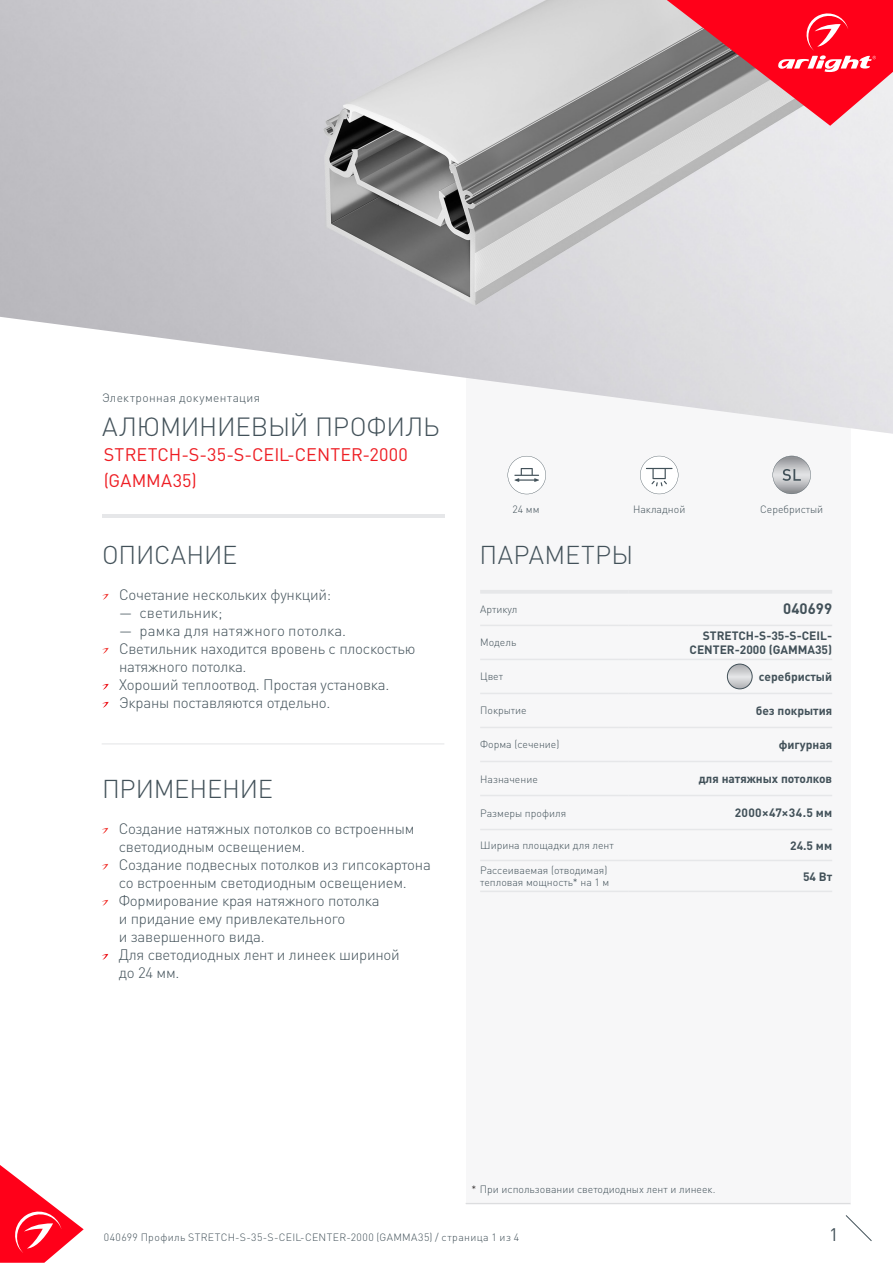
<style>
.page{position:relative;width:893px;height:1263px;background:#fff}
.page>*{position:absolute;margin:0;border:0;box-sizing:border-box;transform-origin:0 0}
.t1{font:300 25.95px "DIN Pro";letter-spacing:-.01em;color:#425159}
.t2{font:300 25.5px "DIN Pro";letter-spacing:-.005em;color:#425159}
.t3{font:300 25.5px "DIN Pro";letter-spacing:.015em;color:#425159}
.t4{font:18px/25.5px "DIN Pro";letter-spacing:.01em;color:#ee1d23}
.t5{font:18px "DIN Pro";color:#425159}
.t6{font:300 15px/18px "DIN Pro";letter-spacing:-.015em;color:#425159}
.t7{font:300 15px "DIN Pro";letter-spacing:.01em;color:#425159}
.t8{font:300 15px "DIN Pro";letter-spacing:.005em;color:#425159}
.t9{font:700 15px "DIN Pro";color:#425159}
.t10{font:700 12px/14.4px "DIN Pro";color:#425159;text-align:right}
.t11{font:300 12px "DIN Pro";letter-spacing:.03em;color:#425159}
.t12{font:700 12px "DIN Pro";letter-spacing:.03em;color:#425159}
.t13{font:300 10.5px/12.6px "DIN Pro";color:#425159}
.t14{font:300 10.5px "DIN Pro";letter-spacing:.04em;color:#425159}
.s1{color:#231f20}
</style>
<div class="page">
<svg style="left:0;top:1165px;width:84px;height:98px"></svg>
<svg style="left:845px;top:1215px;width:27px;height:26px"></svg>
<svg style="left:102px;top:828px;width:6px;height:6px"></svg>
<svg style="left:102px;top:864px;width:6px;height:6px"></svg>
<svg style="left:102px;top:900px;width:6px;height:6px"></svg>
<svg style="left:102px;top:954px;width:6px;height:6px"></svg>
<div style="left:466px;top:250px;width:384px;height:954px;background:#f7f7f8"></div>
<svg style="left:508px;top:456px;width:38px;height:38px"></svg>
<img style="left:0;top:0;width:893px;height:434px">
<hr style="left:102px;top:514px;width:342px;height:3px;background:#e6e7e9">
<svg style="left:102px;top:594px;width:7px;height:6px"></svg>
<svg style="left:102px;top:648px;width:7px;height:6px"></svg>
<svg style="left:102px;top:684px;width:7px;height:6px"></svg>
<svg style="left:102px;top:702px;width:7px;height:6px"></svg>
<hr style="left:102px;top:743px;width:342px;height:1px;background:#e6e7e9">
<hr style="left:480px;top:590px;width:148px;height:4px;background:#e6e7e9">
<hr style="left:628px;top:590px;width:204px;height:4px;background:#e6e7e9">
<hr style="left:480px;top:625px;width:148px;height:1px;background:#e6e7e9">
<hr style="left:628px;top:625px;width:204px;height:1px;background:#e6e7e9">
<hr style="left:480px;top:659px;width:148px;height:1px;background:#e6e7e9">
<hr style="left:628px;top:659px;width:204px;height:1px;background:#e6e7e9">
<hr style="left:480px;top:693px;width:148px;height:1px;background:#e6e7e9">
<hr style="left:628px;top:693px;width:204px;height:1px;background:#e6e7e9">
<hr style="left:480px;top:727px;width:148px;height:1px;background:#e6e7e9">
<hr style="left:628px;top:727px;width:204px;height:1px;background:#e6e7e9">
<hr style="left:480px;top:761px;width:148px;height:1px;background:#e6e7e9">
<hr style="left:628px;top:761px;width:204px;height:1px;background:#e6e7e9">
<hr style="left:480px;top:795px;width:148px;height:1px;background:#e6e7e9">
<hr style="left:628px;top:795px;width:204px;height:1px;background:#e6e7e9">
<hr style="left:480px;top:829px;width:148px;height:1px;background:#e6e7e9">
<hr style="left:628px;top:829px;width:204px;height:1px;background:#e6e7e9">
<hr style="left:480px;top:860px;width:148px;height:1px;background:#e6e7e9">
<hr style="left:628px;top:860px;width:204px;height:1px;background:#e6e7e9">
<hr style="left:480px;top:891px;width:148px;height:1px;background:#e6e7e9">
<hr style="left:628px;top:891px;width:204px;height:1px;background:#e6e7e9">
<svg style="left:667px;top:0;width:226px;height:126px"></svg>
<svg style="left:727px;top:664px;width:25px;height:25px"></svg>
<div style="left:727px;top:664px;width:25px;height:25px;border:1px solid #425159;border-radius:50%"></div>
<svg style="left:773px;top:456px;width:38px;height:38px"></svg>
<hr style="left:466px;top:1203px;width:384px;height:1px;background:#dcdddf">
<svg style="left:640px;top:456px;width:38px;height:38px"></svg>
<p class="t11" style="left:102px;top:389px;width:160px">Электронная документация</p>
<p class="t1" style="left:102px;top:408px;width:339px">АЛЮМИНИЕВЫЙ ПРОФИЛЬ</p>
<p class="t4" style="left:104px;top:441px;width:306px">STRETCH-S-35-S-CEIL-CENTER-2000 (GAMMA35)</p>
<p class="t13" style="left:512px;top:502px;width:29px">24 мм</p>
<p class="t13" style="left:760px;top:502px;width:65px">Серебристый</p>
<p class="t13" style="left:633px;top:503px;width:54px">Накладной</p>
<p class="t2" style="left:102px;top:537px;width:137px">ОПИСАНИЕ</p>
<p class="t3" style="left:479px;top:537px;width:155px">ПАРАМЕТРЫ</p>
<p class="t6" style="left:119px;top:584px;width:214px">Сочетание нескольких функций:</p>
<p class="t8" style="left:119px;top:602px;width:105px">— светильник;</p>
<p class="t7" style="left:119px;top:620px;width:229px">— рамка для натяжного потолка.</p>
<p class="t6" style="left:119px;top:638px;width:298px">Светильник находится вровень с плоскостью натяжного потолка.</p>
<p class="t6" style="left:119px;top:674px;width:272px">Хороший теплоотвод. Простая установка.</p>
<p class="t6" style="left:119px;top:692px;width:213px">Экраны поставляются отдельно.</p>
<p class="t13" style="left:480px;top:602px;width:39px">Артикул</p>
<p class="t9" style="left:783px;top:599px;width:50px">040699</p>
<p class="t13" style="left:480px;top:636px;width:38px">Модель</p>
<p class="t10" style="left:690px;top:628px;width:144px">STRETCH-S-35-S-CEIL-<br>CENTER-2000 (GAMMA35)</p>
<p class="t13" style="left:480px;top:670px;width:24px">Цвет</p>
<p class="t10" style="left:759px;top:669px;width:75px">серебристый</p>
<p class="t13" style="left:480px;top:704px;width:48px">Покрытие</p>
<p class="t10" style="left:756px;top:703px;width:78px">без покрытия</p>
<p class="t13" style="left:480px;top:738px;width:81px">Форма (сечение)</p>
<p class="t10" style="left:779px;top:737px;width:55px">фигурная</p>
<p class="t13" style="left:480px;top:772px;width:59px">Назначение</p>
<p class="t10" style="left:699px;top:771px;width:135px">для натяжных потолков</p>
<p class="t13" style="left:480px;top:806px;width:87px">Размеры профиля</p>
<p class="t12" style="left:735px;top:805px;width:99px">2000×47×34.5 мм</p>
<p class="t13" style="left:480px;top:838px;width:135px">Ширина площадки для лент</p>
<p class="t10" style="left:790px;top:837px;width:43px">24.5 мм</p>
<p class="t13" style="left:480px;top:863px;width:131px">Рассеиваемая (отводимая) тепловая мощность* на 1 м</p>
<p class="t10" style="left:803px;top:868px;width:31px">54 Вт</p>
<p class="t2" style="left:102px;top:771px;width:172px">ПРИМЕНЕНИЕ</p>
<p class="t6" style="left:119px;top:818px;width:297px">Создание натяжных потолков со встроенным светодиодным освещением.</p>
<p class="t6" style="left:119px;top:854px;width:314px">Создание подвесных потолков из гипсокартона со встроенным светодиодным освещением.</p>
<p class="t6" style="left:119px;top:890px;width:262px">Формирование края натяжного потолка и придание ему привлекательного<br>и завершенного вида.</p>
<p class="t6" style="left:119px;top:944px;width:283px">Для светодиодных лент и линеек шириной до 24 мм.</p>
<p class="t13" style="left:471px;top:1183px;width:246px"><span class="s1">*</span> При использовании светодиодных лент и линеек.</p>
<p class="t14" style="left:104px;top:1230px;width:417px">040699 Профиль STRETCH-S-35-S-CEIL-CENTER-2000 (GAMMA35) / страница 1 из 4</p>
<p class="t5" style="left:829px;top:1222px;width:11px">1</p>
</div>
